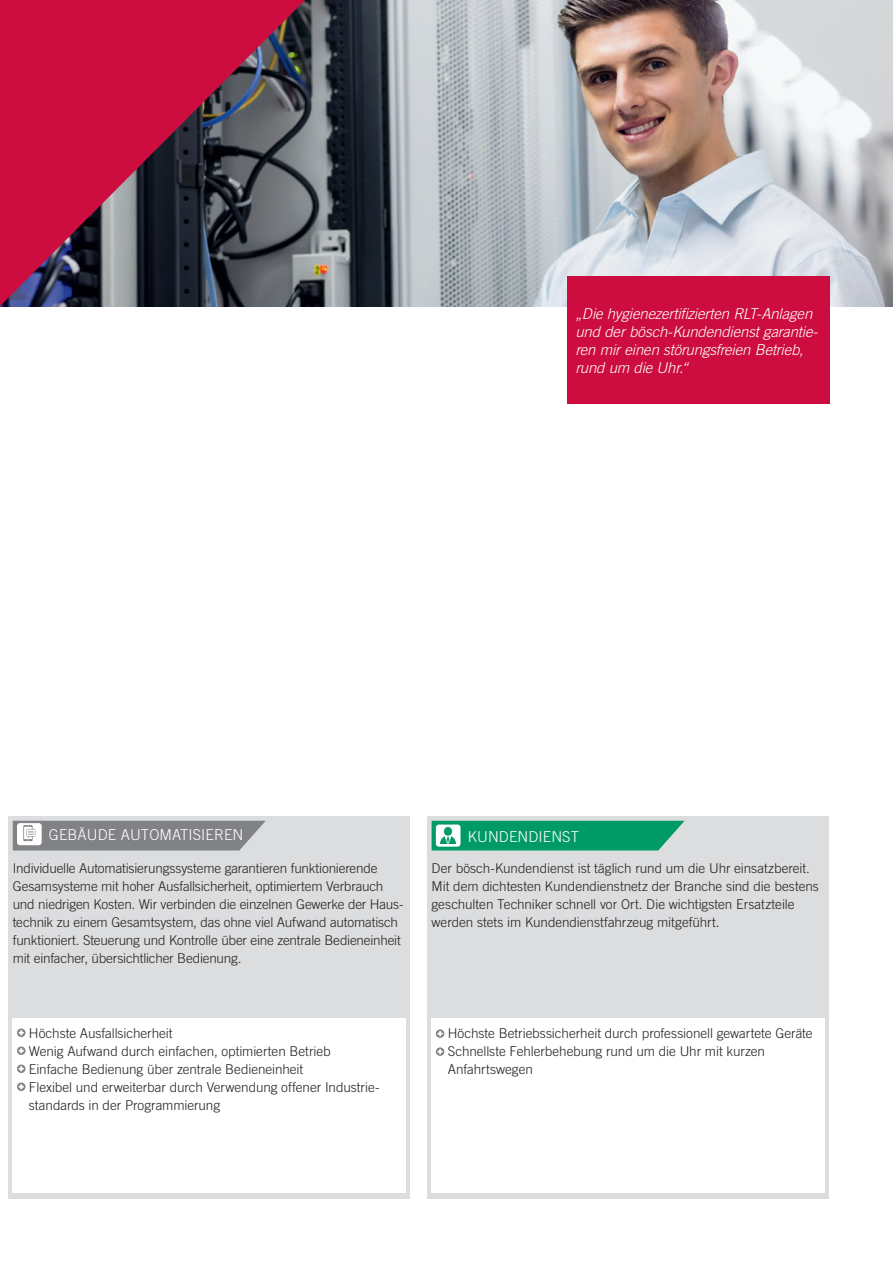
<style>
.page{position:relative;width:893px;height:1263px;background:#fff}
.page>*{position:absolute;margin:0;border:0;box-sizing:border-box;transform-origin:0 0}
.t1{font:italic 300 15px/18px "Trade Gothic";letter-spacing:-.01em;color:#fff}
.t2{font:300 15px "Trade Gothic";letter-spacing:.01em;color:#fff}
.t3{font:300 13.5px/18px "Trade Gothic";letter-spacing:-.01em;color:#231f20}
</style>
<div class="page">
<img style="left:305px;top:0;width:588px;height:306px">
<svg style="left:0;top:0;width:305px;height:306px;background:#7c2f49"></svg>
<div style="left:567px;top:276px;width:262px;height:128px;background:#cd0d40"></div>
<div style="left:9px;top:816px;width:401px;height:383px;background:#dcdddf"></div>
<div style="left:53px;top:821px;width:213px;height:29px;background:#808285"></div>
<div style="left:13px;top:1019px;width:393px;height:174px;background:#fff"></div>
<svg style="left:17px;top:1028px;width:9px;height:9px"></svg>
<svg style="left:19px;top:1030px;width:5px;height:5px"></svg>
<svg style="left:17px;top:1046px;width:9px;height:9px"></svg>
<svg style="left:19px;top:1048px;width:5px;height:5px"></svg>
<svg style="left:17px;top:1064px;width:9px;height:9px"></svg>
<svg style="left:19px;top:1066px;width:5px;height:5px"></svg>
<svg style="left:17px;top:1082px;width:9px;height:9px"></svg>
<svg style="left:19px;top:1084px;width:5px;height:5px"></svg>
<div style="left:427px;top:816px;width:402px;height:383px;background:#dcdddf"></div>
<div style="left:432px;top:821px;width:253px;height:29px;background:#009a67"></div>
<div style="left:436px;top:824px;width:24px;height:23px;background:#fff;border-radius:3px"></div>
<img style="left:440px;top:828px;width:16px;height:16px">
<div style="left:432px;top:1019px;width:393px;height:174px;background:#fff"></div>
<svg style="left:436px;top:1029px;width:8px;height:9px"></svg>
<svg style="left:438px;top:1031px;width:5px;height:5px"></svg>
<svg style="left:436px;top:1047px;width:8px;height:9px"></svg>
<svg style="left:438px;top:1049px;width:5px;height:5px"></svg>
<img style="left:0;top:3px;width:53px;height:878px">
<p class="t1" style="left:575px;top:305px;width:244px">„Die hygienezertifizierten RLT-Anlagen und der bösch-Kundendienst garantie&shy;ren mir einen störungsfreien Betrieb, rund um die Uhr.“</p>
<p class="t2" style="left:49px;top:826px;width:196px">GEBÄUDE AUTOMATISIEREN</p>
<p class="t3" style="left:13px;top:859px;width:392px">Individuelle Automatisierungssysteme garantieren funktionierende Gesamsysteme mit hoher Ausfallsicherheit, optimiertem Verbrauch und niedrigen Kosten. Wir verbinden die einzelnen Gewerke der Haus&shy;technik zu einem Gesamtsystem, das ohne viel Aufwand automatisch funktioniert. Steuerung und Kontrolle über eine zentrale Bedieneinheit mit einfacher, übersichtlicher Bedienung.</p>
<p class="t3" style="left:29px;top:1024px;width:351px">Höchste Ausfallsicherheit<br>Wenig Aufwand durch einfachen, optimierten Betrieb Einfache Bedienung über zentrale Bedieneinheit<br>Flexibel und erweiterbar durch Verwendung offener Industrie&shy;standards in der Programmierung</p>
<p class="t2" style="left:468px;top:827px;width:113px">KUNDENDIENST</p>
<p class="t3" style="left:432px;top:859px;width:389px">Der bösch-Kundendienst ist täglich rund um die Uhr einsatzbereit.<br>Mit dem dichtesten Kundendienstnetz der Branche sind die bestens geschulten Techniker schnell vor Ort. Die wichtigsten Ersatzteile werden stets im Kundendienstfahrzeug mitgeführt.</p>
<p class="t3" style="left:448px;top:1024px;width:366px">Höchste Betriebssicherheit durch professionell gewartete Geräte<br>Schnellste Fehlerbehebung rund um die Uhr mit kurzen<br>Anfahrtswegen</p>
</div>
